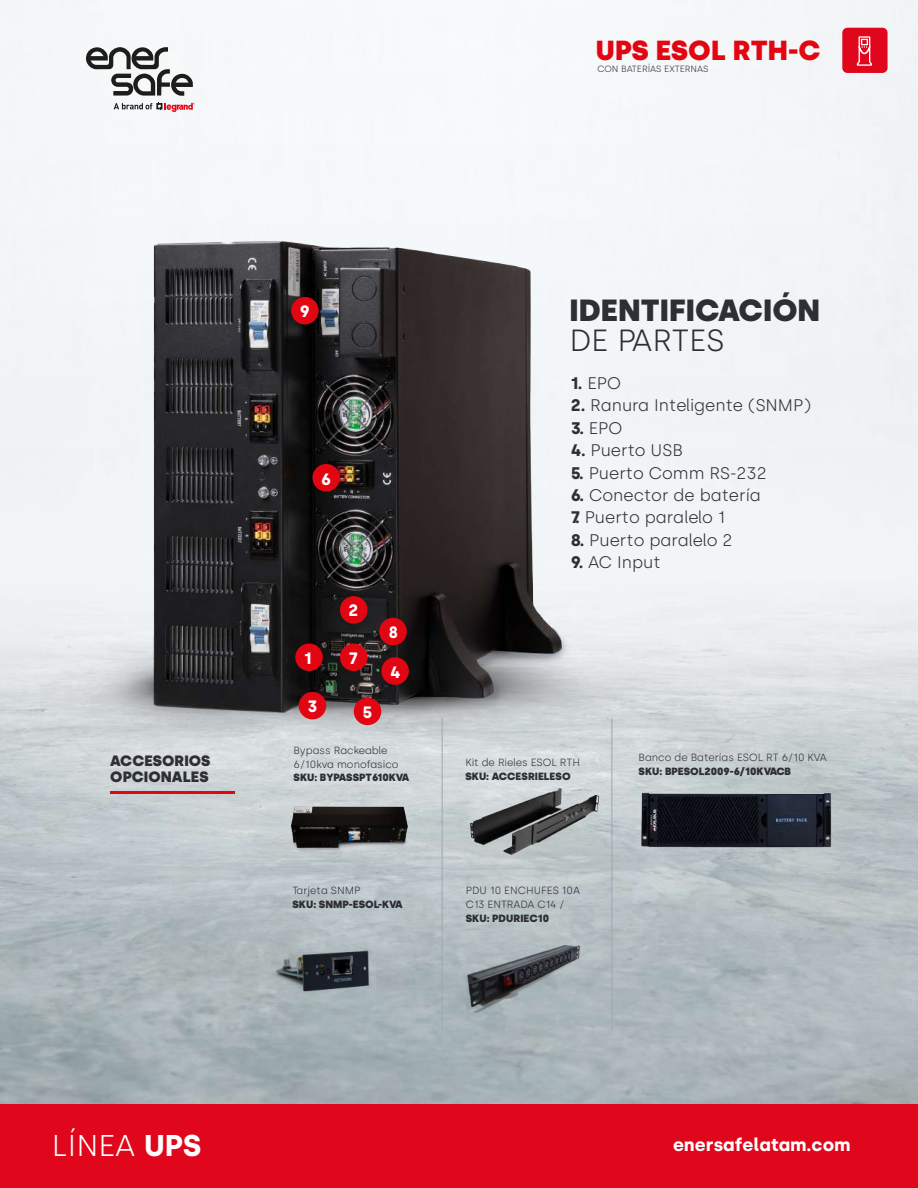
<style>
.page{position:relative;width:918px;height:1188px;background:#fff}
.page>*{position:absolute;margin:0;border:0;box-sizing:border-box;transform-origin:0 0}
.t1{font:900 30.6px "Silka";color:#2e2f35}
.t2{font:300 30.6px "Silka";color:#2e2f35}
.t3{font:300 30px "Silka";color:#fff}
.t4{font:900 27.6px "Silka";color:#e20613}
.t5{font:700 18px "Silka";color:#fff}
.t6{font:300 16.8px "Silka";color:#2e2f35}
.t7{font:700 16.5px "Silka";color:#fff}
.t8{font:700 16.5px "Silka";color:#fff;scale:.91 1}
.t9{font:900 15px/16.5px "Silka";color:#2e2f35}
.t10{font:300 10.5px/14px "Silka";color:#2e2f35}
.t11{font:900 10.5px "Silka";color:#2e2f35}
.t12{font:300 9px "Silka";color:#2e2f35}
.s1{font-weight:700}
</style>
<div class="page">
<img style="left:0;top:676px;width:918px;height:428px">
<div style="left:0;top:0;width:918px;height:676px;background:#f4f7f8"></div>
<div style="left:842px;top:28px;width:46px;height:45px;background:#e0061c;border-radius:5px"></div>
<svg style="left:856px;top:36px;width:16px;height:30px"></svg>
<div style="left:0;top:1104px;width:918px;height:84px;background:#e0061c"></div>
<svg style="left:114px;top:102px;width:81px;height:10px"></svg>
<svg style="left:86px;top:47px;width:107px;height:49px"></svg>
<img style="left:40px;top:241px;width:684px;height:546px">
<img style="left:228px;top:860px;width:199px;height:199px">
<img style="left:466px;top:782px;width:138px;height:77px">
<img style="left:289px;top:767px;width:121px;height:122px">
<hr style="left:442px;top:718px;width:1px;height:312px;background:#9caaae">
<hr style="left:611px;top:718px;width:1px;height:312px;background:#9caaae">
<img style="left:467px;top:917px;width:114px;height:114px">
<img style="left:634px;top:785px;width:204px;height:66px">
<hr style="left:111px;top:792px;width:124px;height:2px;background:#e20613">
<div style="left:354px;top:698px;width:27px;height:27px;background:#e20613;border-radius:50%"></div>
<div style="left:381px;top:657px;width:28px;height:28px;background:#e20613;border-radius:50%"></div>
<div style="left:291px;top:297px;width:28px;height:27px;background:#e20613;border-radius:50%"></div>
<div style="left:340px;top:596px;width:28px;height:28px;background:#e20613;border-radius:50%"></div>
<div style="left:312px;top:464px;width:28px;height:28px;background:#e20613;border-radius:50%"></div>
<div style="left:295px;top:644px;width:28px;height:27px;background:#e20613;border-radius:50%"></div>
<div style="left:340px;top:644px;width:28px;height:27px;background:#e20613;border-radius:50%"></div>
<div style="left:379px;top:618px;width:28px;height:27px;background:#e20613;border-radius:50%"></div>
<div style="left:299px;top:692px;width:27px;height:27px;background:#e20613;border-radius:50%"></div>
<h3 class="t4" style="left:596px;top:34px;width:226px">UPS ESOL RTH-C</h3>
<p class="t7" style="left:300px;top:302px;width:12px">9</p>
<p class="t7" style="left:321px;top:469px;width:12px">6</p>
<p class="t7" style="left:349px;top:601px;width:11px">2</p>
<p class="t7" style="left:304px;top:648px;width:9px">1</p>
<p class="t7" style="left:349px;top:648px;width:11px">7</p>
<p class="t7" style="left:307px;top:697px;width:11px">3</p>
<p class="t7" style="left:362px;top:703px;width:11px">5</p>
<p class="t8" style="left:389px;top:623px;width:12px">8</p>
<p class="t7" style="left:390px;top:662px;width:12px">4</p>
<p class="t12" style="left:597px;top:63px;width:113px">CON BATERÍAS EXTERNAS</p>
<h1 class="t1" style="left:569px;top:292px;width:252px">IDENTIFICACIÓN</h1>
<h1 class="t2" style="left:569px;top:322px;width:156px">DE PARTES</h1>
<p class="t6" style="left:571px;top:373px;width:52px"><span class="s1">1.</span> EPO</p>
<p class="t6" style="left:571px;top:396px;width:242px"><span class="s1">2.</span> Ranura Inteligente (SNMP)</p>
<p class="t6" style="left:571px;top:418px;width:53px"><span class="s1">3.</span> EPO</p>
<p class="t6" style="left:571px;top:440px;width:114px"><span class="s1">4.</span> Puerto USB</p>
<p class="t6" style="left:571px;top:463px;width:197px"><span class="s1">5.</span> Puerto Comm RS-232</p>
<p class="t6" style="left:571px;top:485px;width:192px"><span class="s1">6.</span> Conector de batería</p>
<p class="t6" style="left:571px;top:508px;width:156px"><span class="s1">7.</span> Puerto paralelo 1</p>
<p class="t6" style="left:571px;top:530px;width:163px"><span class="s1">8.</span> Puerto paralelo 2</p>
<p class="t6" style="left:571px;top:552px;width:91px"><span class="s1">9.</span> AC Input</p>
<p class="t10" style="left:294px;top:743px;width:107px">Bypass Rackeable<br>6/10kva monofasico</p>
<p class="t11" style="left:294px;top:771px;width:117px">SKU: BYPASSPT610KVA</p>
<p class="t9" style="left:110px;top:752px;width:102px">ACCESORIOS<br>OPCIONALES</p>
<p class="t10" style="left:465px;top:755px;width:116px">Kit de Rieles ESOL RTH</p>
<p class="t11" style="left:465px;top:770px;width:107px">SKU: ACCESRIELESO</p>
<p class="t10" style="left:292px;top:883px;width:70px">Tarjeta SNMP</p>
<p class="t11" style="left:292px;top:898px;width:112px">SKU: SNMP-ESOL-KVA</p>
<p class="t10" style="left:466px;top:883px;width:116px">PDU 10 ENCHUFES 10A<br>C13 ENTRADA C14 /</p>
<p class="t11" style="left:466px;top:912px;width:85px">SKU: PDURIEC10</p>
<p class="t10" style="left:639px;top:751px;width:190px">Banco de Baterías ESOL RT 6/10 KVA</p>
<p class="t11" style="left:639px;top:765px;width:154px">SKU: BPESOL2009-6/10KVACB</p>
<h2 class="t3" style="left:52px;top:1128px;width:151px">LÍNEA <span class="s1">UPS</span></h2>
<p class="t5" style="left:673px;top:1134px;width:179px">enersafelatam.com</p>
</div>
